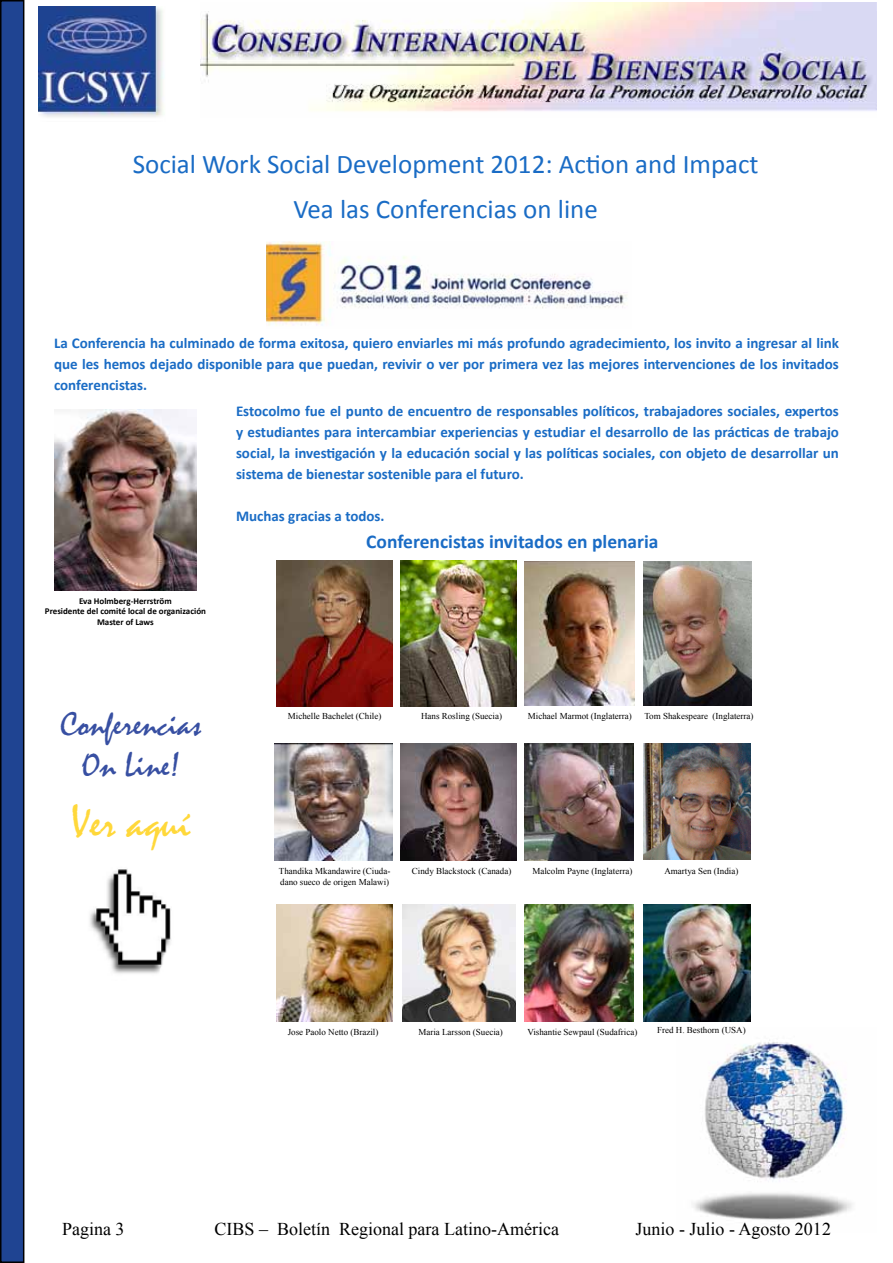
<style>
.page{position:relative;width:893px;height:1263px;background:#fff}
.page>*{position:absolute;margin:0;border:0;box-sizing:border-box;transform-origin:0 0}
.t1{font:45px "Mistral";color:#ffd83a}
.t2{font:34.5px/41.4px "Mistral";color:#374fa2;text-align:center}
.t3{font:27px "Calibri";color:#1a6cc5}
.t4{font:700 19.5px "Calibri";color:#1a6cc5}
.t5{font:18px "Times New Roman";color:#000}
.t6{font:700 15px/21px "Calibri";color:#1a6cc5;text-align:justify}
.t7{font:9px/10.8px "Times New Roman";color:#000}
.t8{font:700 9px "Calibri";color:#000}
</style>
<div class="page">
<img style="left:200px;top:3px;width:676px;height:108px">
<img style="left:39px;top:7px;width:125px;height:110px">
<img style="left:693px;top:1040px;width:159px;height:180px">
<div style="left:1px;top:1px;width:23px;height:1261px;background:#1f4492"></div>
<div style="left:0;top:0;width:24px;height:1263px;border:2px solid #000"></div>
<img style="left:54px;top:409px;width:143px;height:181px">
<img style="left:276px;top:560px;width:117px;height:146px">
<img style="left:401px;top:561px;width:115px;height:145px">
<img style="left:524px;top:562px;width:111px;height:144px">
<img style="left:643px;top:562px;width:109px;height:144px">
<img style="left:275px;top:743px;width:118px;height:118px">
<img style="left:401px;top:743px;width:115px;height:118px">
<img style="left:524px;top:743px;width:110px;height:118px">
<img style="left:643px;top:743px;width:108px;height:117px">
<img style="left:276px;top:904px;width:116px;height:118px">
<img style="left:402px;top:904px;width:113px;height:118px">
<img style="left:524px;top:904px;width:110px;height:118px">
<img style="left:643px;top:904px;width:108px;height:118px">
<img style="left:267px;top:241px;width:360px;height:85px">
<img style="left:90px;top:869px;width:81px;height:105px">
<p class="t3" style="left:133px;top:147px;width:627px">Social Work Social Development 2012: Action and Impact</p>
<p class="t3" style="left:294px;top:192px;width:306px">Vea las Conferencias on line</p>
<p class="t6" style="left:54px;top:332px;width:786px">La Conferencia ha culminado de forma exitosa, quiero enviarles mi más profundo agradecimiento, los invito a ingresar al link que les hemos dejado disponible para que puedan, revivir o ver por primera vez las mejores intervenciones de los invitados conferencistas.</p>
<p class="t8" style="left:79px;top:595px;width:94px">Eva Holmberg-Herrström</p>
<p class="t8" style="left:45px;top:606px;width:163px">Presidente del comité local de organización</p>
<p class="t8" style="left:97px;top:616px;width:58px">Master of Laws</p>
<p class="t6" style="left:236px;top:401px;width:604px">Estocolmo fue el punto de encuentro de responsables políticos, trabajadores sociales, expertos y estudiantes para intercambiar experiencias y estudiar el desarrollo de las prácticas de trabajo social, la investigación y la educación social y las políticas sociales, con objeto de desarrollar un sistema de bienestar sostenible para el futuro.</p>
<p class="t6" style="left:236px;top:506px;width:150px">Muchas gracias a todos.</p>
<p class="t4" style="left:366px;top:529px;width:294px">Conferencistas invitados en plenaria</p>
<p class="t2" style="left:60px;top:704px;width:142px">Conferencias<br>On Line!</p>
<p class="t1" style="left:71px;top:795px;width:121px">Ver aquí</p>
<p class="t7" style="left:288px;top:710px;width:95px">Michelle Bachelet (Chile)</p>
<p class="t7" style="left:421px;top:710px;width:82px">Hans Rosling (Suecia)</p>
<p class="t7" style="left:528px;top:710px;width:105px">Michael Marmot (Inglaterra)</p>
<p class="t7" style="left:644px;top:710px;width:111px">Tom Shakespeare (Inglaterra)</p>
<p class="t7" style="left:279px;top:865px;width:113px">Thandika Mkandawire (Ciuda&shy;dano sueco de origen Malawi)</p>
<p class="t7" style="left:412px;top:865px;width:101px">Cindy Blackstock (Canada)</p>
<p class="t7" style="left:532px;top:865px;width:101px">Malcolm Payne (Inglaterra)</p>
<p class="t7" style="left:664px;top:865px;width:75px">Amartya Sen (India)</p>
<p class="t7" style="left:288px;top:1026px;width:92px">Jose Paolo Netto (Brazil)</p>
<p class="t7" style="left:418px;top:1026px;width:86px">Maria Larsson (Suecia)</p>
<p class="t7" style="left:527px;top:1026px;width:111px">Vishantie Sewpaul (Sudafrica)</p>
<p class="t7" style="left:657px;top:1025px;width:90px">Fred H. Besthorn (USA)</p>
<p class="t5" style="left:62px;top:1216px;width:64px">Pagina 3</p>
<p class="t5" style="left:214px;top:1216px;width:346px">CIBS – Boletín Regional para Latino-América</p>
<p class="t5" style="left:635px;top:1216px;width:197px">Junio - Julio - Agosto 2012</p>
</div>
